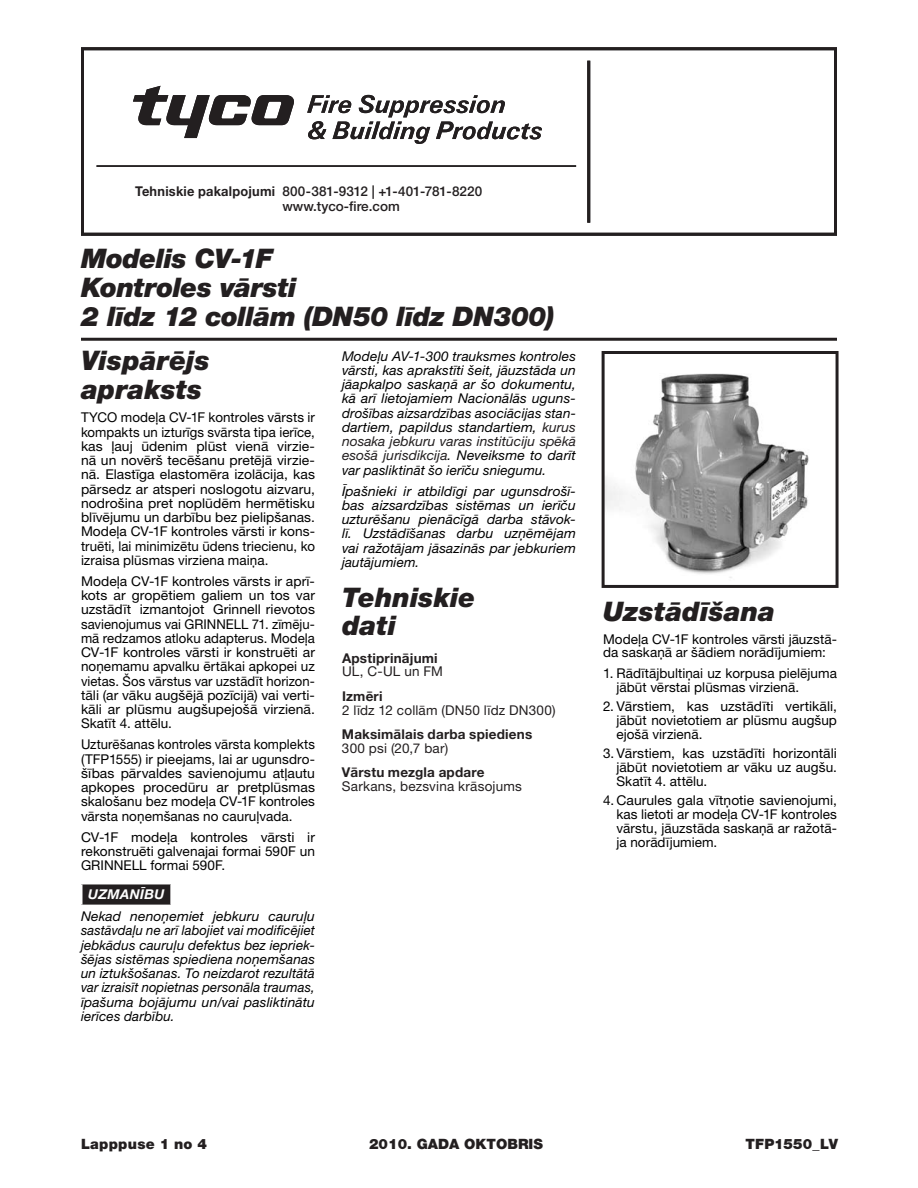
<style>
.page{position:relative;width:918px;height:1188px;background:#fff}
.page>*{position:absolute;margin:0;border:0;box-sizing:border-box;transform-origin:0 0}
.t1{font:italic 900 27px/28.8px "Helvetica Neue LT Pro";letter-spacing:-.005em;color:#231f20}
.t2{font:900 14.25px "Helvetica Neue LT Pro";color:#231f20}
.t3{font:900 14.25px "Helvetica Neue LT Pro";letter-spacing:.02em;color:#231f20}
.t4{font:13.5px/14.2px "Helvetica Neue LT Pro";letter-spacing:.005em;color:#000;text-align:justify}
.t5{font:italic 13.5px/14.2px "Helvetica Neue LT Pro";letter-spacing:.01em;color:#000;text-align:justify}
.t6{font:13.5px "Helvetica Neue LT Pro";letter-spacing:.015em;color:#231f20}
.t7{font:500 13.5px/15px "Helvetica Neue LT Pro";color:#231f20}
.t8{font:700 13.5px "Helvetica Neue LT Pro";letter-spacing:.015em;color:#231f20}
.t9{font:italic 700 13.5px "Helvetica Neue LT Pro";letter-spacing:.025em;color:#fff}
.s1{font-weight:700}
.s2{color:#231f20}
</style>
<div class="page">
<img style="left:606px;top:373px;width:203px;height:205px">
<div style="left:602px;top:351px;width:237px;height:237px;border:3px solid #231f20"></div>
<hr style="left:81px;top:338px;width:756px;height:3px;background:#231f20">
<div style="left:81px;top:47px;width:756px;height:189px;border:3px solid #231f20"></div>
<hr style="left:587px;top:61px;width:3px;height:162px;background:#231f20">
<hr style="left:97px;top:165px;width:479px;height:2px;background:#231f20">
<svg style="left:307px;top:95px;width:235px;height:49px"></svg>
<svg style="left:133px;top:86px;width:161px;height:52px"></svg>
<div style="left:82px;top:884px;width:89px;height:21px;background:#231f20"></div>
<hr style="left:170px;top:884px;width:2px;height:21px;background:#fff">
<p class="t7" style="left:282px;top:183px;width:201px;text-indent:-147px"><span class="s1">Tehniskie pakalpojumi</span> 800-381-9312 | +1-401-781-8220 www.tyco-fire.com</p>
<h1 class="t1" style="left:81px;top:244px;width:475px">Modelis CV-1F<br>Kontroles vārsti<br>2 līdz 12 collām (DN50 līdz DN300)</h1>
<h1 class="t1" style="left:81px;top:346px;width:130px">Vispārējs apraksts</h1>
<p class="t4" style="left:81px;top:410px;width:236px">TYCO modeļa CV-1F kontroles vārsts ir kompakts un izturīgs svārsta tipa ierīce, kas ļauj ūdenim plūst vienā virzie&shy;nā un novērš tecēšanu pretējā virzie&shy;nā. Elastīga elastomēra izolācija, kas pārsedz ar atsperi noslogotu aizvaru, nodrošina pret noplūdēm hermētisku blīvējumu un darbību bez pielipšanas.<br>Modeļa CV-1F kontroles vārsti ir kons&shy;truēti, lai minimizētu ūdens triecienu, ko izraisa plūsmas virziena maiņa.</p>
<p class="t4" style="left:81px;top:574px;width:236px">Modeļa CV-1F kontroles vārsts ir aprī&shy;kots ar gropētiem galiem un tos var uzstādīt izmantojot Grinnell rievotos savienojumus vai Grinnell 71. zīmēju&shy;mā redzamos atloku adapterus. Modeļa CV-1F kontroles vārsti ir konstruēti ar noņemamu apvalku ērtākai apkopei uz vietas. Šos vārstus var uzstādīt horizon&shy;tāli (ar vāku augšējā pozīcijā) vai verti&shy;kāli ar plūsmu augšupejošā virzienā.<br>Skatīt 4. attēlu.</p>
<p class="t4" style="left:81px;top:737px;width:236px">Uzturēšanas kontroles vārsta komplekts (TFP1555) ir pieejams, lai ar ugunsdro&shy;šības pārvaldes savienojumu atļautu apkopes procedūru ar pretplūsmas skalošanu bez modeļa CV-1F kontroles vārsta noņemšanas no cauruļvada.</p>
<p class="t4" style="left:81px;top:829px;width:235px">CV-1F modeļa kontroles vārsti ir rekonstruēti galvenajai formai 590F un Grinnell formai 590F.</p>
<p class="t9" style="left:88px;top:886px;width:78px">UZMANĪBU</p>
<p class="t5" style="left:81px;top:909px;width:236px">Nekad nenoņemiet jebkuru cauruļu sastāvdaļu ne arī labojiet vai modificējiet jebkādus cauruļu defektus bez iepriek&shy;šējas sistēmas spiediena noņemšanas un iztukšošanas. To neizdarot rezultātā var izraisīt nopietnas personāla traumas, īpašuma bojājumu un/vai pasliktinātu ierīces darbību.</p>
<p class="t5" style="left:342px;top:348px;width:236px">Modeļu AV-1-300 trauksmes kontroles vārsti, kas aprakstīti šeit, jāuzstāda un jāapkalpo saskaņā ar šo dokumentu, kā arī lietojamiem Nacionālās uguns&shy;drošības aizsardzības asociācijas stan&shy;dartiem, papildus standartiem, <span class="s2">kurus nosaka jebkuru varas institūciju spēkā esošā jurisdikcija</span>. Neveiksme to darīt var pasliktināt šo ierīču sniegumu.</p>
<p class="t5" style="left:342px;top:483px;width:235px">Īpašnieki ir atbildīgi par ugunsdrošī&shy;bas aizsardzības sistēmas un ierīču uzturēšanu pienācīgā darba stāvok&shy;lī. Uzstādīšanas darbu uzņēmējam vai ražotājam jāsazinās par jebkuriem jautājumiem.</p>
<h1 class="t1" style="left:342px;top:582px;width:135px">Tehniskie dati</h1>
<p class="t8" style="left:342px;top:649px;width:97px">Apstiprinājumi</p>
<p class="t6" style="left:342px;top:663px;width:102px">UL, C-UL un FM</p>
<p class="t8" style="left:342px;top:688px;width:42px">Izmēri</p>
<p class="t6" style="left:342px;top:701px;width:215px">2 līdz 12 collām (DN50 līdz DN300)</p>
<p class="t8" style="left:342px;top:726px;width:192px">Maksimālais darba spiediens</p>
<p class="t6" style="left:342px;top:740px;width:108px">300 psi (20,7 bar)</p>
<p class="t8" style="left:342px;top:764px;width:144px">Vārstu mezgla apdare</p>
<p class="t6" style="left:342px;top:778px;width:181px">Sarkans, bezsvina krāsojums</p>
<h1 class="t1" style="left:603px;top:596px;width:174px">Uzstādīšana</h1>
<p class="t4" style="left:603px;top:632px;width:235px;line-height:13.8px">Modeļa CV-1F kontroles vārsti jāuzstā&shy;da saskaņā ar šādiem norādījumiem:</p>
<p class="t4" style="left:616px;top:666px;width:222px;text-indent:-14px">1. Rādītājbultiņai uz korpusa pielējuma jābūt vērstai plūsmas virzienā.</p>
<p class="t4" style="left:616px;top:699px;width:222px;line-height:13.8px;text-indent:-14px">2. Vārstiem, kas uzstādīti vertikāli, jābūt novietotiem ar plūsmu augšup ejošā virzienā.</p>
<p class="t4" style="left:616px;top:746px;width:222px;line-height:13.8px;text-indent:-14px">3. Vārstiem, kas uzstādīti horizontāli jābūt novietotiem ar vāku uz augšu.<br>Skatīt 4. attēlu.</p>
<p class="t4" style="left:616px;top:793px;width:222px;text-indent:-14px">4. Caurules gala vītņotie savienojumi, kas lietoti ar modeļa CV-1F kontroles vārstu, jāuzstāda saskaņā ar ražotā&shy;ja norādījumiem.</p>
<p class="t3" style="left:81px;top:1136px;width:128px">Lapppuse 1 no 4</p>
<p class="t2" style="left:369px;top:1136px;width:175px">2010. GADA OKTOBRIS</p>
<p class="t2" style="left:746px;top:1136px;width:94px">TFP1550_LV</p>
</div>
